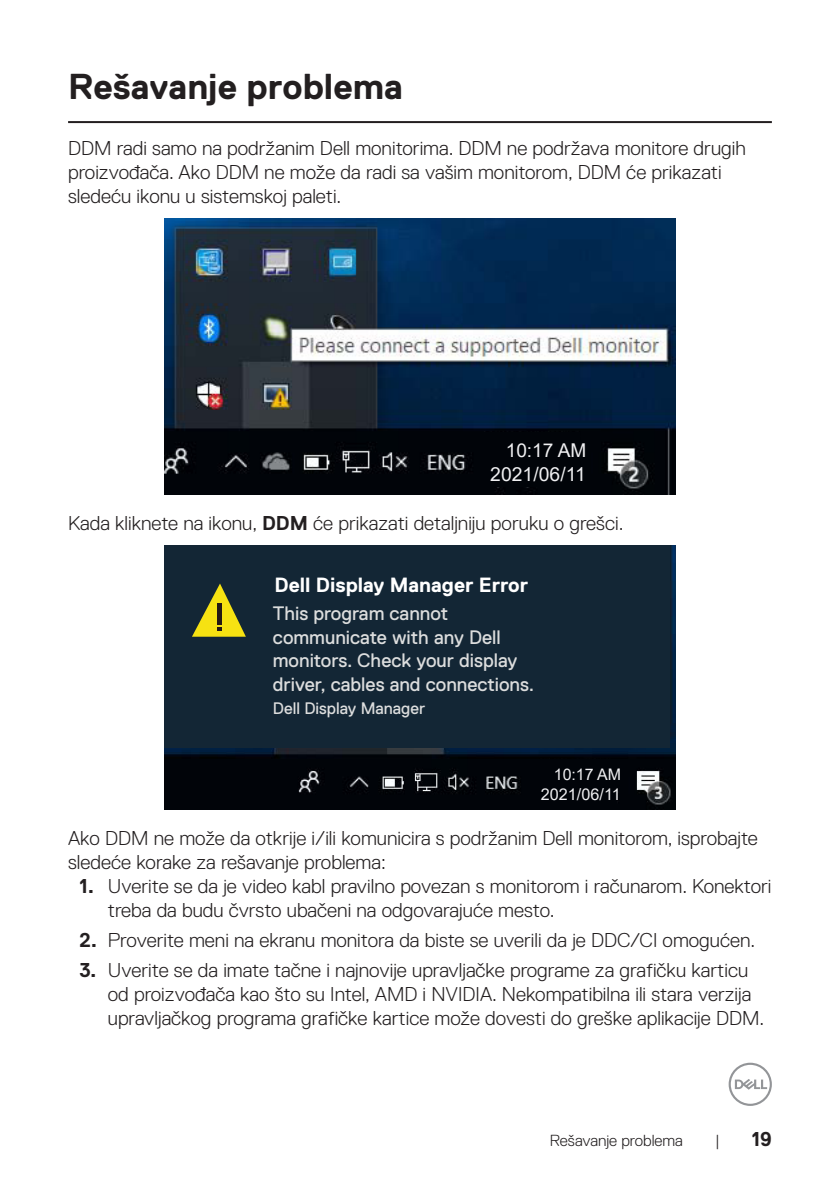
<style>
.page{position:relative;width:840px;height:1191px;background:#fff}
.page>*{position:absolute;margin:0;border:0;box-sizing:border-box;transform-origin:0 0}
.Head_1{font:700 36px "Dell Replica";color:#231f20}
.t1{font:700 20.6px "Dell Replica";color:#fff}
.Paragraph{font:300 20px/24px "Dell Replica";color:#231f20}
.t2{font:700 20px "Dell Replica";color:#231f20}
.t3{font:19.4px/23.4px "Dell Replica";color:#dcdddd}
.t4{font:19.4px "Arial";color:#f0f0f2}
.t5{font:19px "Arial";color:#f0f0f2}
.t6{font:16.6px "Dell Replica";color:#dcdddd}
.t7{font:16.2px "Arial";color:#f0f0f2}
.t8{font:300 16px "Dell Replica";color:#231f20}
.t9{font:16px "Arial";color:#f0f0f2}
.s1{font-weight:700}
</style>
<div class="page">
<svg style="left:728px;top:1062px;width:43px;height:44px"></svg>
<hr style="left:68px;top:121px;width:703px;height:2px;background:#231f20">
<img style="left:164px;top:218px;width:511px;height:276px">
<div style="left:475px;top:433px;width:104px;height:54px;background:#010409"></div>
<img style="left:164px;top:545px;width:511px;height:265px">
<div style="left:526px;top:759px;width:89px;height:47px;background:#010409"></div>
<div style="left:164px;top:545px;width:505px;height:203px;background:#132635"></div>
<svg style="left:192px;top:583px;width:54px;height:53px"></svg>
<p class="Head_1" style="left:68px;top:66px;width:336px">Rešavanje problema</p>
<p class="Paragraph" style="left:68px;top:136px;width:679px">DDM radi samo na podržanim Dell monitorima. DDM ne podržava monitore drugih proizvođača. Ako DDM ne može da radi sa vašim monitorom, DDM će prikazati sledeću ikonu u sistemskoj paleti.</p>
<p class="t5" style="left:505px;top:437px;width:82px">10:17 AM</p>
<p class="t4" style="left:490px;top:460px;width:97px">2021/06/11</p>
<p class="Paragraph" style="left:68px;top:511px;width:556px">Kada kliknete na ikonu, <span class="s1">DDM</span> će prikazati detaljniju poruku o grešci.</p>
<p class="t1" style="left:274px;top:573px;width:255px">Dell Display Manager Error</p>
<p class="t3" style="left:273px;top:602px;width:263px">This program cannot communicate with any Dell monitors. Check your display driver, cables and connections.</p>
<p class="t6" style="left:273px;top:699px;width:154px">Dell Display Manager</p>
<p class="t9" style="left:553px;top:763px;width:69px">10:17 AM</p>
<p class="t7" style="left:540px;top:783px;width:81px">2021/06/11</p>
<p class="Paragraph" style="left:68px;top:826px;width:690px">Ako DDM ne može da otkrije i/ili komunicira s podržanim Dell monitorom, isprobajte sledeće korake za rešavanje problema:</p>
<p class="Paragraph" style="left:108px;top:874px;width:664px;text-indent:-28px"><span class="s1">1.</span> Uverite se da je video kabl pravilno povezan s monitorom i računarom. Konektori treba da budu čvrsto ubačeni na odgovarajuće mesto.</p>
<p class="Paragraph" style="left:79px;top:928px;width:677px"><span class="s1">2.</span> Proverite meni na ekranu monitora da biste se uverili da je DDC/CI omogućen.</p>
<p class="Paragraph" style="left:108px;top:958px;width:657px;text-indent:-28px"><span class="s1">3.</span> Uverite se da imate tačne i najnovije upravljačke programe za grafičku karticu od proizvođača kao što su Intel, AMD i NVIDIA. Nekompatibilna ili stara verzija upravljačkog programa grafičke kartice može dovesti do greške aplikacije DDM.</p>
<p class="t8" style="left:549px;top:1131px;width:134px">Rešavanje problema</p>
<p class="t8" style="left:714px;top:1131px;width:6px">|</p>
<p class="t2" style="left:751px;top:1127px;width:21px">19</p>
</div>
